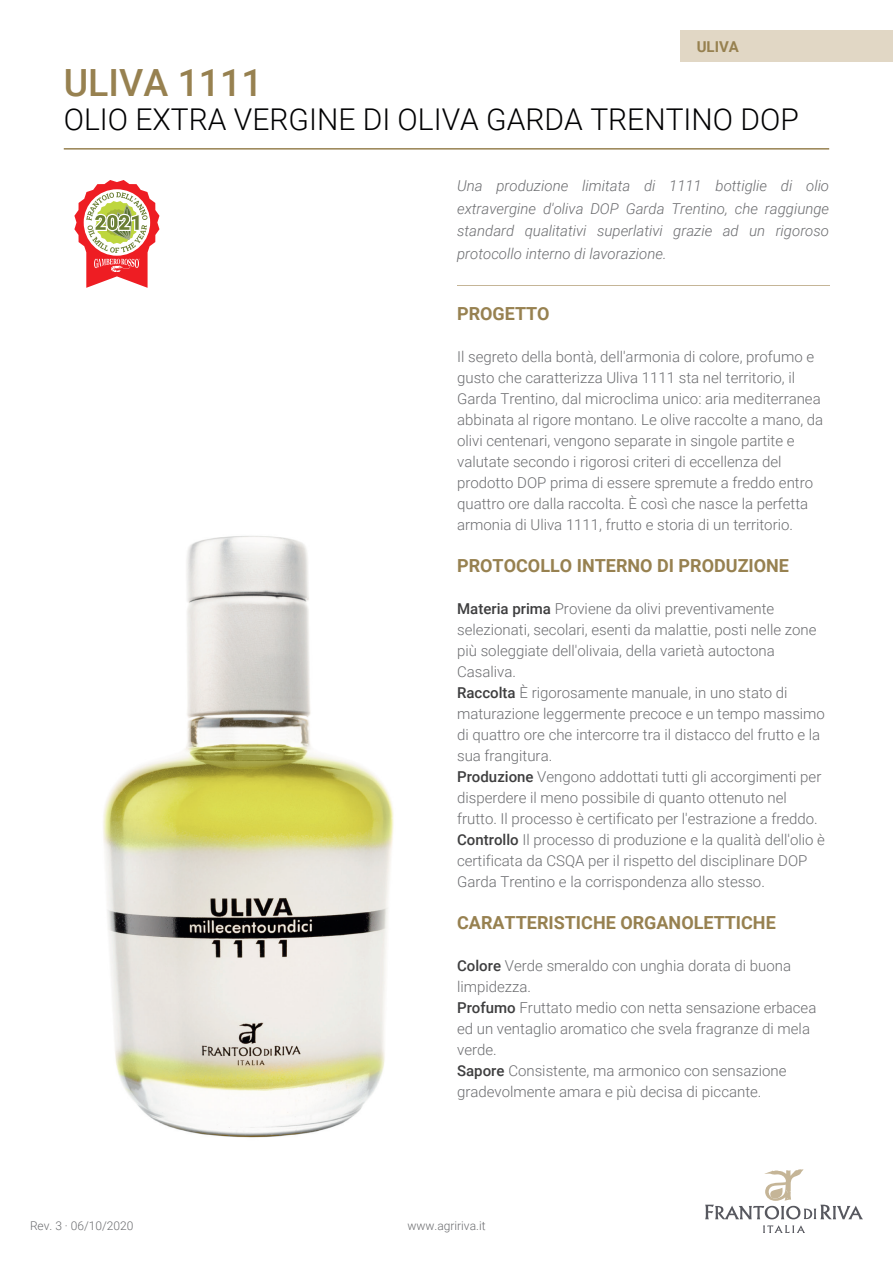
<style>
.page{position:relative;width:893px;height:1263px;background:#fff}
.page>*{position:absolute;margin:0;border:0;box-sizing:border-box;transform-origin:0 0}
.t1{font:500 37.5px "Roboto";color:#978150}
.t2{font:300 30px "Roboto";color:#000002}
.t3{font:700 18px "Roboto";color:#978150}
.t4{font:300 15px/21px "Roboto";color:#6c6d70}
.t5{font:italic 300 15px/22.5px "Roboto";color:#6c6d70;text-align:justify}
.t6{font:700 15px "Roboto";color:#978150}
.t7{font:300 12px "Roboto";color:#6c6d70}
.s1{font-weight:500;color:#3e3e3f}
</style>
<div class="page">
<hr style="left:64px;top:148px;width:765px;height:2px;background:#978150">
<svg style="left:763px;top:1225px;width:42px;height:8px"></svg>
<svg style="left:705px;top:1169px;width:158px;height:50px"></svg>
<div style="left:680px;top:30px;width:213px;height:31px;background:#e1d7c5"></div>
<hr style="left:457px;top:285px;width:372px;height:1px;background:#c5b597">
<img style="left:103px;top:536px;width:291px;height:602px">
<svg style="left:74px;top:180px;width:85px;height:108px"></svg>
<p class="t6" style="left:697px;top:36px;width:44px">ULIVA</p>
<h1 class="t1" style="left:64px;top:56px;width:201px">ULIVA 1111</h1>
<h2 class="t2" style="left:64px;top:99px;width:737px">OLIO EXTRA VERGINE DI OLIVA GARDA TRENTINO DOP</h2>
<p class="t5" style="left:457px;top:174px;width:374px">Una produzione limitata di 1111 bottiglie di olio extravergine d'oliva DOP Garda Trentino, che raggiunge standard qualitativi superlativi grazie ad un rigoroso protocollo interno di lavorazione.</p>
<p class="t7" style="left:30px;top:1217px;width:105px">Rev. 3 · 06/10/2020</p>
<p class="t3" style="left:457px;top:301px;width:94px">PROGETTO</p>
<p class="t4" style="left:457px;top:346px;width:368px">Il segreto della bontà, dell'armonia di colore, profumo e gusto che caratterizza Uliva 1111 sta nel territorio, il Garda Trentino, dal microclima unico: aria mediterranea abbinata al rigore montano. Le olive raccolte a mano, da olivi centenari, vengono separate in singole partite e valutate secondo i rigorosi criteri di eccellenza del prodotto DOP prima di essere spremute a freddo entro quattro ore dalla raccolta. È così che nasce la perfetta armonia di Uliva 1111, frutto e storia di un territorio.</p>
<p class="t3" style="left:457px;top:553px;width:333px">PROTOCOLLO INTERNO DI PRODUZIONE</p>
<p class="t4" style="left:457px;top:598px;width:369px"><span class="s1">Materia prima</span> Proviene da olivi preventivamente selezionati, secolari, esenti da malattie, posti nelle zone più soleggiate dell'olivaia, della varietà autoctona Casaliva.<br><span class="s1">Raccolta</span> È rigorosamente manuale, in uno stato di maturazione leggermente precoce e un tempo massimo di quattro ore che intercorre tra il distacco del frutto e la sua frangitura.<br><span class="s1">Produzione</span> Vengono addottati tutti gli accorgimenti per disperdere il meno possibile di quanto ottenuto nel frutto. Il processo è certificato per l'estrazione a freddo.<br><span class="s1">Controllo</span> Il processo di produzione e la qualità dell'olio è certificata da CSQA per il rispetto del disciplinare DOP Garda Trentino e la corrispondenza allo stesso.</p>
<p class="t3" style="left:457px;top:910px;width:320px">CARATTERISTICHE ORGANOLETTICHE</p>
<p class="t4" style="left:457px;top:955px;width:361px"><span class="s1">Colore</span> Verde smeraldo con unghia dorata di buona limpidezza.<br><span class="s1">Profumo</span> Fruttato medio con netta sensazione erbacea ed un ventaglio aromatico che svela fragranze di mela verde.<br><span class="s1">Sapore</span> Consistente, ma armonico con sensazione gradevolmente amara e più decisa di piccante.</p>
<p class="t7" style="left:407px;top:1217px;width:80px">www.agririva.it</p>
</div>
